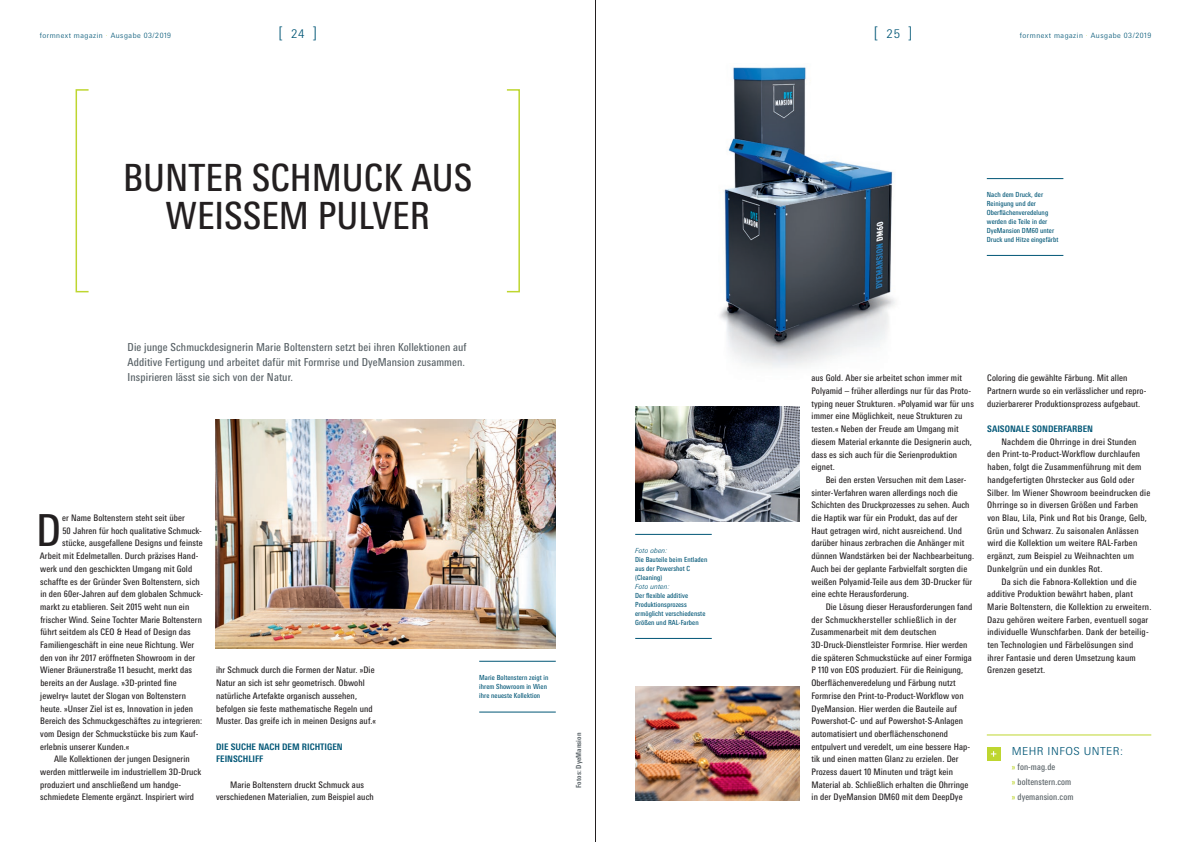
<style>
.page{position:relative;width:1191px;height:842px;background:#fff}
.page>*{position:absolute;margin:0;border:0;box-sizing:border-box;transform-origin:0 0}
.t1{font:condensed 44.1px "Messe Univers";color:#231f20}
.t2{font:condensed 37.5px/38.1px "Messe Univers";color:#231f20;text-align:center}
.t3{font:300 16px "Messe Univers";color:#005676}
.t4{font:condensed 11px/15.1px "Messe Univers";letter-spacing:.01em;color:#576065}
.t5{font:300 11px "Messe Univers";letter-spacing:.04em;color:#005676}
.t6{font:condensed 9px/12.7px "Messe Univers";letter-spacing:.01em;color:#231f20}
.t7{font:700 condensed 9px/12.7px "Messe Univers";color:#005676}
.t8{font:condensed 9px/15.1px "Messe Univers";letter-spacing:.01em;color:#576065}
.t9{font:300 7.3px "Messe Univers";letter-spacing:.07em;color:#005676}
.t10{font:condensed 7px/9.1px "Messe Univers";letter-spacing:.01em;color:#005676}
.t11{font:italic 300 7px "Messe Univers";letter-spacing:.01em;color:#005676}
.t12{font:700 condensed 7px "Messe Univers";letter-spacing:.01em;color:#576065}
.s1{color:#bed630}
.s2{font-size:12px}
</style>
<div class="page">
<img style="left:720px;top:67px;width:175px;height:301px">
<img style="left:215px;top:419px;width:341px;height:229px">
<img style="left:635px;top:407px;width:164px;height:114px">
<img style="left:635px;top:686px;width:164px;height:114px">
<div style="left:506px;top:89px;width:14px;height:203px;border:2px solid #bed630"></div>
<div style="left:76px;top:89px;width:13px;height:203px;border:2px solid #bed630"></div>
<hr style="left:479px;top:711px;width:77px;height:1px;background:#005676">
<hr style="left:479px;top:661px;width:77px;height:1px;background:#005676">
<hr style="left:986px;top:734px;width:165px;height:1px;background:#bed630">
<div style="left:986px;top:747px;width:14px;height:14px;background:#bed630"></div>
<svg style="left:990px;top:751px;width:6px;height:6px"></svg>
<hr style="left:635px;top:534px;width:76px;height:1px;background:#005676">
<hr style="left:635px;top:638px;width:77px;height:1px;background:#005676">
<hr style="left:986px;top:255px;width:77px;height:1px;background:#005676">
<hr style="left:986px;top:178px;width:77px;height:1px;background:#005676">
<hr style="left:595px;top:0;width:1px;height:842px;background:#231f20">
<p class="t9" style="left:40px;top:31px;width:133px">formnext magazin <span class="s1">·</span> Ausgabe 03/2019</p>
<h3 class="t3" style="left:278px;top:23px;width:40px">[<span class="s2">24</span>]</h3>
<h3 class="t3" style="left:874px;top:23px;width:40px">[<span class="s2">25</span>]</h3>
<p class="t9" style="left:1019px;top:31px;width:133px">formnext magazin <span class="s1">·</span> Ausgabe 03/2019</p>
<h2 class="t2" style="left:123px;top:158px;width:350px">BUNTER SCHMUCK AUS<br>WEISSEM PULVER</h2>
<p class="t4" style="left:128px;top:339px;width:340px">Die junge Schmuckdesignerin Marie Boltenstern setzt bei ihren Kollektionen auf<br>Additive Fertigung und arbeitet dafür mit Formrise und DyeMansion zusammen.<br>Inspirieren lässt sie sich von der Natur.</p>
<h1 class="t1" style="left:36px;top:503px;width:27px">D</h1>
<p class="t6" style="left:62px;top:511px;width:124px">er Name Boltenstern steht seit über</p>
<p class="t6" style="left:62px;top:524px;width:140px">50 Jahren für hoch qualitative Schmuck-</p>
<p class="t6" style="left:62px;top:537px;width:142px">stücke, ausgefallene Designs und feinste</p>
<p class="t6" style="left:40px;top:549px;width:160px">Arbeit mit Edelmetallen. Durch präzises Hand-</p>
<p class="t6" style="left:40px;top:562px;width:154px">werk und den geschickten Umgang mit Gold</p>
<p class="t6" style="left:40px;top:575px;width:161px">schaffte es der Gründer Sven Boltenstern, sich</p>
<p class="t6" style="left:40px;top:587px;width:164px">in den 60er-Jahren auf dem globalen Schmuck-</p>
<p class="t6" style="left:40px;top:600px;width:151px">markt zu etablieren. Seit 2015 weht nun ein</p>
<p class="t6" style="left:40px;top:613px;width:163px">frischer Wind. Seine Tochter Marie Boltenstern</p>
<p class="t6" style="left:40px;top:626px;width:152px">führt seitdem als CEO &amp; Head of Design das</p>
<p class="t6" style="left:40px;top:638px;width:156px">Familiengeschäft in eine neue Richtung. Wer</p>
<p class="t6" style="left:40px;top:651px;width:156px">den von ihr 2017 eröffneten Showroom in der</p>
<p class="t6" style="left:40px;top:664px;width:153px">Wiener Bräunerstraße 11 besucht, merkt das</p>
<p class="t6" style="left:40px;top:676px;width:138px">bereits an der Auslage. »3D-printed fine</p>
<p class="t6" style="left:40px;top:689px;width:147px">jewelry« lautet der Slogan von Boltenstern</p>
<p class="t6" style="left:40px;top:702px;width:154px">heute. »Unser Ziel ist es, Innovation in jeden</p>
<p class="t6" style="left:40px;top:714px;width:164px">Bereich des Schmuckgeschäftes zu integrieren:</p>
<p class="t6" style="left:40px;top:727px;width:160px">vom Design der Schmuckstücke bis zum Kauf-</p>
<p class="t6" style="left:40px;top:740px;width:91px">erlebnis unserer Kunden.«</p>
<p class="t6" style="left:54px;top:753px;width:137px">Alle Kollektionen der jungen Designerin</p>
<p class="t6" style="left:40px;top:765px;width:162px">werden mittlerweile im industriellem 3D-Druck</p>
<p class="t6" style="left:40px;top:778px;width:142px">produziert und anschließend um handge-</p>
<p class="t6" style="left:40px;top:791px;width:155px">schmiedete Elemente ergänzt. Inspiriert wird</p>
<p class="t6" style="left:216px;top:664px;width:162px">ihr Schmuck durch die Formen der Natur. »Die Natur an sich ist sehr geometrisch. Obwohl natürliche Artefakte organisch aussehen, befolgen sie feste mathematische Regeln und Muster. Das greife ich in meinen Designs auf.«</p>
<p class="t7" style="left:216px;top:740px;width:128px">DIE SUCHE NACH DEM RICHTIGEN<br>FEINSCHLIFF</p>
<p class="t6" style="left:216px;top:778px;width:159px;text-align:center">Marie Boltenstern druckt Schmuck aus verschiedenen Materialien, zum Beispiel auch</p>
<p class="t10" style="left:479px;top:672px;width:71px">Marie Boltenstern zeigt in ihrem Showroom in Wien ihre neueste Kollektion</p>
<p class="t12" style="left:574px;top:788px;width:56px;rotate:-90deg">Fotos: DyeMansion</p>
<p class="t11" style="left:635px;top:546px;width:34px">Foto oben:</p>
<p class="t10" style="left:635px;top:555px;width:74px">Die Bauteile beim Entladen aus der Powershot C (Cleaning)</p>
<p class="t11" style="left:635px;top:582px;width:36px">Foto unten:</p>
<p class="t10" style="left:635px;top:591px;width:72px">Der flexible additive<br>Produktionsprozess ermöglicht verschiedenste<br>Größen und RAL-Farben</p>
<p class="t10" style="left:986px;top:190px;width:73px">Nach dem Druck, der<br>Reinigung und der<br>Oberflächenveredelung werden die Teile in der<br>DyeMansion DM60 unter<br>Druck und Hitze eingefärbt</p>
<p class="t6" style="left:811px;top:372px;width:164px">aus Gold. Aber sie arbeitet schon immer mit Polyamid – früher allerdings nur für das Proto&shy;typing neuer Strukturen. »Polyamid war für uns immer eine Möglichkeit, neue Strukturen zu testen.« Neben der Freude am Umgang mit diesem Material erkannte die Designerin auch, dass es sich auch für die Serienproduktion eignet.</p>
<p class="t6" style="left:811px;top:473px;width:164px;text-indent:15px">Bei den ersten Versuchen mit dem Laser&shy;sinter-Verfahren waren allerdings noch die Schichten des Druckprozesses zu sehen. Auch die Haptik war für ein Produkt, das auf der Haut getragen wird, nicht ausreichend. Und darüber hinaus zerbrachen die Anhänger mit dünnen Wandstärken bei der Nachbearbeitung.<br>Auch bei der geplante Farbvielfalt sorgten die weißen Polyamid-Teile aus dem 3D-Drucker für eine echte Herausforderung.</p>
<p class="t6" style="left:811px;top:600px;width:163px;text-indent:15px">Die Lösung dieser Herausforderungen fand der Schmuckhersteller schließlich in der Zusammenarbeit mit dem deutschen 3D-Druck-Dienstleister Formrise. Hier werden die späteren Schmuckstücke auf einer Formiga P 110 von EOS produziert. Für die Reinigung, Oberflächenveredelung und Färbung nutzt Formrise den Print-to-Product-Workflow von DyeMansion. Hier werden die Bauteile auf Powershot-C- und auf Powershot-S-Anlagen automatisiert und oberflächenschonend entpulvert und veredelt, um eine bessere Hap&shy;tik und einen matten Glanz zu erzielen. Der Prozess dauert 10 Minuten und trägt kein Material ab. Schließlich erhalten die Ohrringe in der DyeMansion DM60 mit dem DeepDye</p>
<p class="t6" style="left:987px;top:372px;width:161px">Coloring die gewählte Färbung. Mit allen<br>Partnern wurde so ein verlässlicher und repro&shy;duzierbarerer Produktionsprozess aufgebaut.</p>
<p class="t7" style="left:987px;top:422px;width:107px">SAISONALE SONDERFARBEN</p>
<p class="t6" style="left:1001px;top:435px;width:136px">Nachdem die Ohrringe in drei Stunden</p>
<p class="t6" style="left:987px;top:448px;width:154px">den Print-to-Product-Workflow durchlaufen</p>
<p class="t6" style="left:987px;top:460px;width:156px">haben, folgt die Zusammenführung mit dem</p>
<p class="t6" style="left:987px;top:473px;width:148px">handgefertigten Ohrstecker aus Gold oder</p>
<p class="t6" style="left:987px;top:486px;width:165px">Silber. Im Wiener Showroom beeindrucken die</p>
<p class="t6" style="left:987px;top:499px;width:152px">Ohrringe so in diversen Größen und Farben</p>
<p class="t6" style="left:987px;top:511px;width:161px">von Blau, Lila, Pink und Rot bis Orange, Gelb,</p>
<p class="t6" style="left:987px;top:524px;width:153px">Grün und Schwarz. Zu saisonalen Anlässen</p>
<p class="t6" style="left:987px;top:537px;width:151px">wird die Kollektion um weitere RAL-Farben</p>
<p class="t6" style="left:987px;top:549px;width:148px">ergänzt, zum Beispiel zu Weihnachten um</p>
<p class="t6" style="left:987px;top:562px;width:117px">Dunkelgrün und ein dunkles Rot.</p>
<p class="t6" style="left:1001px;top:575px;width:137px">Da sich die Fabnora-Kollektion und die</p>
<p class="t6" style="left:987px;top:587px;width:147px">additive Produktion bewährt haben, plant</p>
<p class="t6" style="left:987px;top:600px;width:166px">Marie Boltenstern, die Kollektion zu erweitern.</p>
<p class="t6" style="left:987px;top:613px;width:162px">Dazu gehören weitere Farben, eventuell sogar</p>
<p class="t6" style="left:987px;top:626px;width:163px">individuelle Wunschfarben. Dank der beteilig-</p>
<p class="t6" style="left:987px;top:638px;width:147px">ten Technologien und Färbelösungen sind</p>
<p class="t6" style="left:987px;top:651px;width:150px">ihrer Fantasie und deren Umsetzung kaum</p>
<p class="t6" style="left:987px;top:664px;width:59px">Grenzen gesetzt.</p>
<p class="t5" style="left:1011px;top:744px;width:113px">MEHR INFOS UNTER:</p>
<p class="t8" style="left:1011px;top:759px;width:63px"><span class="s1">»</span> fon-mag.de<br><span class="s1">»</span> boltenstern.com <span class="s1">»</span> dyemansion.com</p>
</div>
